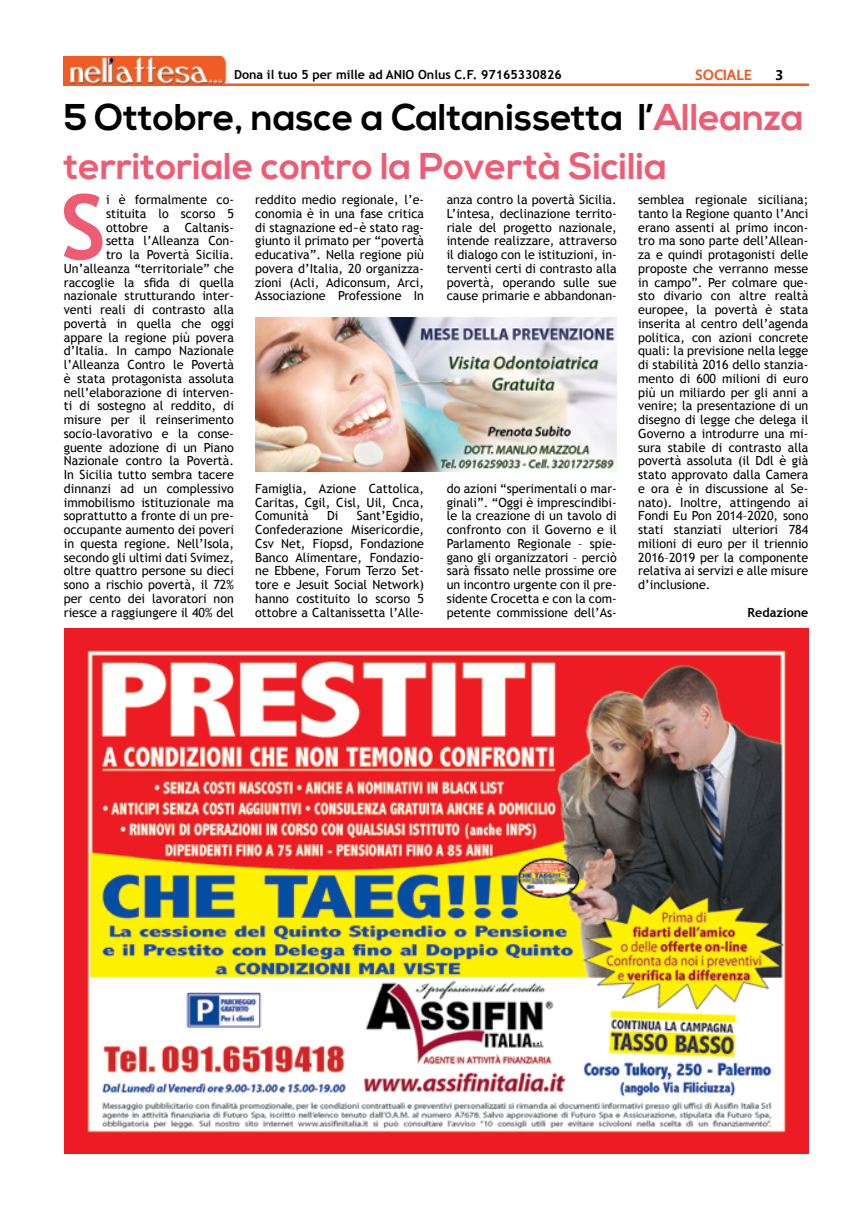
<style>
.page{position:relative;width:858px;height:1212px;background:#fff}
.page>*{position:absolute;margin:0;border:0;box-sizing:border-box;transform-origin:0 0}
.t1{font:700 90.25px "Trebuchet MS";color:#f05b74}
.t2{font:700 37.25px/48.8px "Nexa";color:#f05b74}
.t3{font:700 15px "Vegur";color:#f15a25}
.t4{font:700 15px "Vegur";color:#000}
.t5{font:12.62px/13.8px "Trebuchet MS";color:#000;text-align:justify}
.t6{font:700 12.62px "Trebuchet MS";color:#000}
.t7{font:700 12.5px "Trebuchet MS";color:#000}
.s1{color:#000}
</style>
<div class="page">
<img style="left:64px;top:57px;width:744px;height:29px">
<img style="left:64px;top:628px;width:744px;height:526px">
<img style="left:255px;top:317px;width:361px;height:155px">
<p class="t7" style="left:234px;top:67px;width:329px">Dona il tuo 5 per mille ad ANIO Onlus C.F. 97165330826</p>
<p class="t3" style="left:695px;top:67px;width:58px">SOCIALE</p>
<p class="t4" style="left:775px;top:67px;width:9px">3</p>
<h2 class="t2" style="left:64px;top:95px;width:741px"><span class="s1">5 Ottobre, nasce a Caltanissetta l’</span>Alleanza territoriale contro la Povertà Sicilia</h2>
<h1 class="t1" style="left:60px;top:171px;width:47px">S</h1>
<p class="t5" style="left:64px;top:193px;width:172px;text-align:right">i è formalmente co&shy;stituita lo scorso 5 ottobre a Caltanis-<br>setta l’Alleanza Con-<br>tro la Povertà Sicilia.<br>Un’alleanza “territoriale” che raccoglie la sfida di quella nazionale strutturando inter&shy;venti reali di contrasto alla povertà in quella che oggi appare la regione più povera d’Italia. In campo Nazionale l’Alleanza Contro le Povertà è stata protagonista assoluta nell’elaborazione di interven&shy;ti di sostegno al reddito, di misure per il reinserimento socio-lavorativo e la conse&shy;guente adozione di un Piano<br>Nazionale contro la Povertà.<br>In Sicilia tutto sembra tacere dinnanzi ad un complessivo immobilismo istituzionale ma soprattutto a fronte di un pre&shy;occupante aumento dei poveri in questa regione. Nell’Isola, secondo gli ultimi dati Svimez, oltre quattro persone su dieci sono a rischio povertà, il 72% per cento dei lavoratori non riesce a raggiungere il 40% del</p>
<p class="t5" style="left:255px;top:193px;width:170px">reddito medio regionale, l’e&shy;conomia è in una fase critica di stagnazione ed~è stato rag&shy;giunto il primato per “povertà educativa”. Nella regione più povera d’Italia, 20 organizza&shy;zioni (Acli, Adiconsum, Arci, Associazione Professione In</p>
<p class="t5" style="left:446px;top:193px;width:171px">anza contro la povertà Sicilia.<br>L’intesa, declinazione territo&shy;riale del progetto nazionale, intende realizzare, attraverso il dialogo con le istituzioni, in&shy;terventi certi di contrasto alla povertà, operando sulle sue cause primarie e abbandonan-</p>
<p class="t5" style="left:638px;top:193px;width:172px">semblea regionale siciliana; tanto la Regione quanto l’Anci erano assenti al primo incon&shy;tro ma sono parte dell’Allean&shy;za e quindi protagonisti delle proposte che verranno messe in campo”. Per colmare que&shy;sto divario con altre realtà europee, la povertà è stata inserita al centro dell’agenda politica, con azioni concrete quali: la previsione nella legge di stabilità 2016 dello stanzia&shy;mento di 600 milioni di euro più un miliardo per gli anni a venire; la presentazione di un disegno di legge che delega il Governo a introdurre una mi&shy;sura stabile di contrasto alla povertà assoluta (il Ddl è già stato approvato dalla Camera e ora è in discussione al Se&shy;nato). Inoltre, attingendo ai Fondi Eu Pon 2014–2020, sono stati stanziati ulteriori 784 milioni di euro per il triennio 2016–2019 per la componente relativa ai servizi e alle misure d’inclusione.</p>
<p class="t6" style="left:747px;top:604px;width:62px">Redazione</p>
<p class="t5" style="left:446px;top:482px;width:172px">do azioni “sperimentali o mar&shy;ginali”. “Oggi è imprescindibi&shy;le la creazione di un tavolo di confronto con il Governo e il Parlamento Regionale – spie&shy;gano gli organizzatori – perciò sarà fissato nelle prossime ore un incontro urgente con il pre&shy;sidente Crocetta e con la com&shy;petente commissione dell’As-</p>
<p class="t5" style="left:255px;top:482px;width:170px">Famiglia, Azione Cattolica, Caritas, Cgil, Cisl, Uil, Cnca, Comunità</p>
<p class="t5" style="left:255px;top:509px;width:170px;text-indent:101px">Sant’Egidio, Confederazione Misericordie, Csv Net, Fiopsd, Fondazione Banco Alimentare, Fondazio&shy;ne Ebbene, Forum Terzo Set&shy;tore e Jesuit Social Network) hanno costituito lo scorso 5 ottobre a Caltanissetta l’Alle-</p>
<p class="t5" style="left:327px;top:509px;width:13px">Di</p>
</div>
